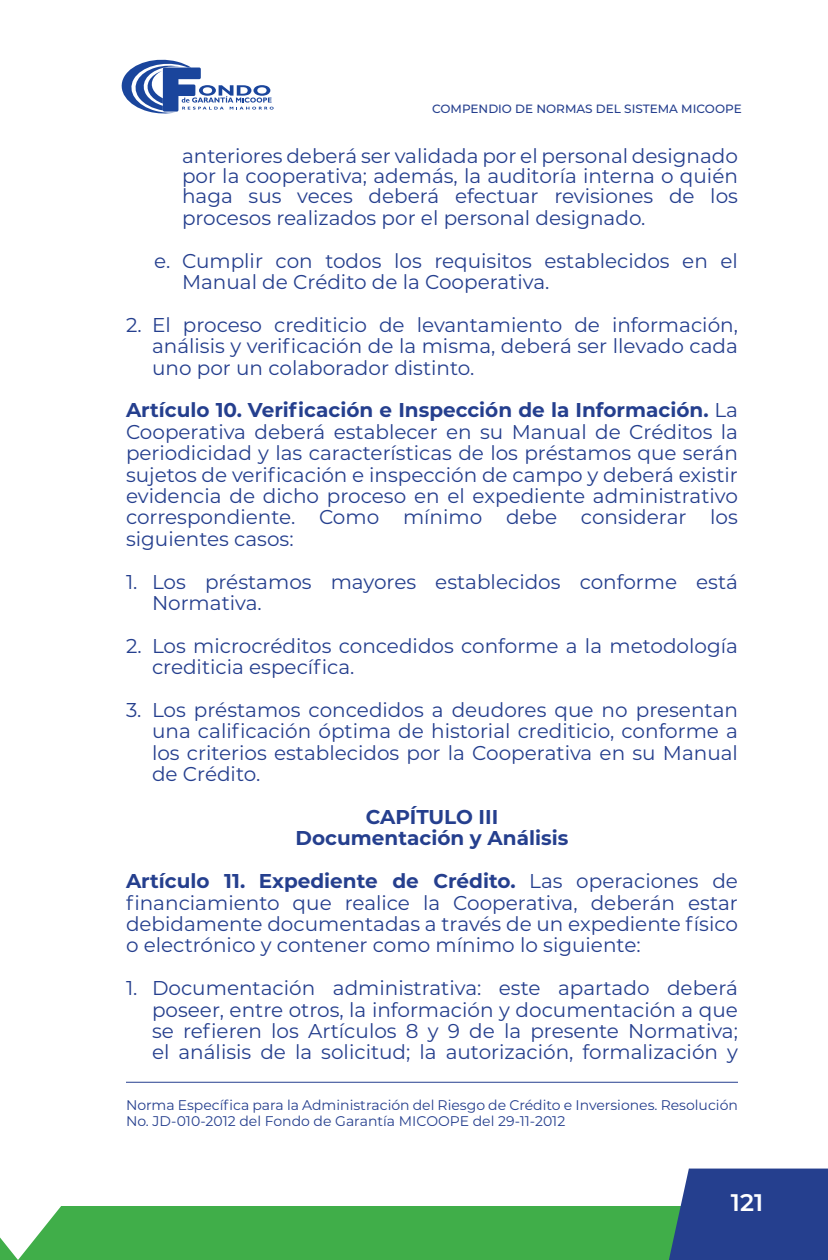
<style>
.page{position:relative;width:828px;height:1260px;background:#fff}
.page>*{position:absolute;margin:0;border:0;box-sizing:border-box;transform-origin:0 0}
.t1{font:600 24px "Montserrat";color:#fff}
.t2{font:20px/21.4px "Montserrat";color:#253f8e;text-align:justify}
.t3{font:700 20px/21.4px "Montserrat";color:#253f8e;text-align:center}
.t4{font:14px/16px "Montserrat";color:#253f8e}
.t5{font:500 12px "Montserrat";color:#253f8e}
.s1{font-weight:700}
</style>
<div class="page">
<svg style="left:121px;top:59px;width:153px;height:55px"></svg>
<svg style="left:0;top:1169px;width:828px;height:91px"></svg>
<hr style="left:126px;top:1082px;width:612px;height:1px;background:#253f8e">
<p class="t5" style="left:432px;top:101px;width:311px">COMPENDIO DE NORMAS DEL SISTEMA MICOOPE</p>
<p class="t2" style="left:182px;top:145px;width:558px;line-height:20.4px">anteriores deberá ser validada por el personal designado por la cooperativa; además, la auditoría interna o quién haga sus veces deberá efectuar revisiones de los procesos realizados por el personal designado.</p>
<p class="t2" style="left:182px;top:249px;width:557px;text-indent:-28px">e. Cumplir con todos los requisitos establecidos en el<br>Manual de Crédito de la Cooperativa.</p>
<p class="t2" style="left:152px;top:313px;width:588px;text-indent:-26px">2. El proceso crediticio de levantamiento de información, análisis y verificación de la misma, deberá ser llevado cada uno por un colaborador distinto.</p>
<p class="t2" style="left:126px;top:399px;width:614px"><span class="s1">Artículo 10. Verificación e Inspección de la Información.</span> La Cooperativa deberá establecer en su Manual de Créditos la periodicidad y las características de los préstamos que serán sujetos de verificación e inspección de campo y deberá existir evidencia de dicho proceso en el expediente administrativo correspondiente. Como mínimo debe considerar los siguientes casos:</p>
<p class="t2" style="left:152px;top:570px;width:588px;text-indent:-26px">1. Los préstamos mayores establecidos conforme está<br>Normativa.</p>
<p class="t2" style="left:152px;top:634px;width:587px;text-indent:-26px">2. Los microcréditos concedidos conforme a la metodología crediticia específica.</p>
<p class="t2" style="left:152px;top:698px;width:588px;text-indent:-26px">3. Los préstamos concedidos a deudores que no presentan una calificación óptima de historial crediticio, conforme a los criterios establecidos por la Cooperativa en su Manual de Crédito.</p>
<p class="t3" style="left:296px;top:805px;width:274px">CAPÍTULO III<br>Documentación y Análisis</p>
<p class="t2" style="left:126px;top:870px;width:614px"><span class="s1">Artículo 11. Expediente de Crédito.</span> Las operaciones de financiamiento que realice la Cooperativa, deberán estar debidamente documentadas a través de un expediente físico o electrónico y contener como mínimo lo siguiente:</p>
<p class="t2" style="left:152px;top:977px;width:588px;text-indent:-26px">1. Documentación administrativa: este apartado deberá poseer, entre otros, la información y documentación a que se refieren los Artículos 8 y 9 de la presente Normativa; el análisis de la solicitud; la autorización, formalización y</p>
<p class="t4" style="left:126px;top:1097px;width:613px">Norma Específica para la Administración del Riesgo de Crédito e Inversiones. Resolución<br>No. JD-010-2012 del Fondo de Garantía MICOOPE del 29-11-2012</p>
<p class="t1" style="left:731px;top:1186px;width:34px">121</p>
</div>
